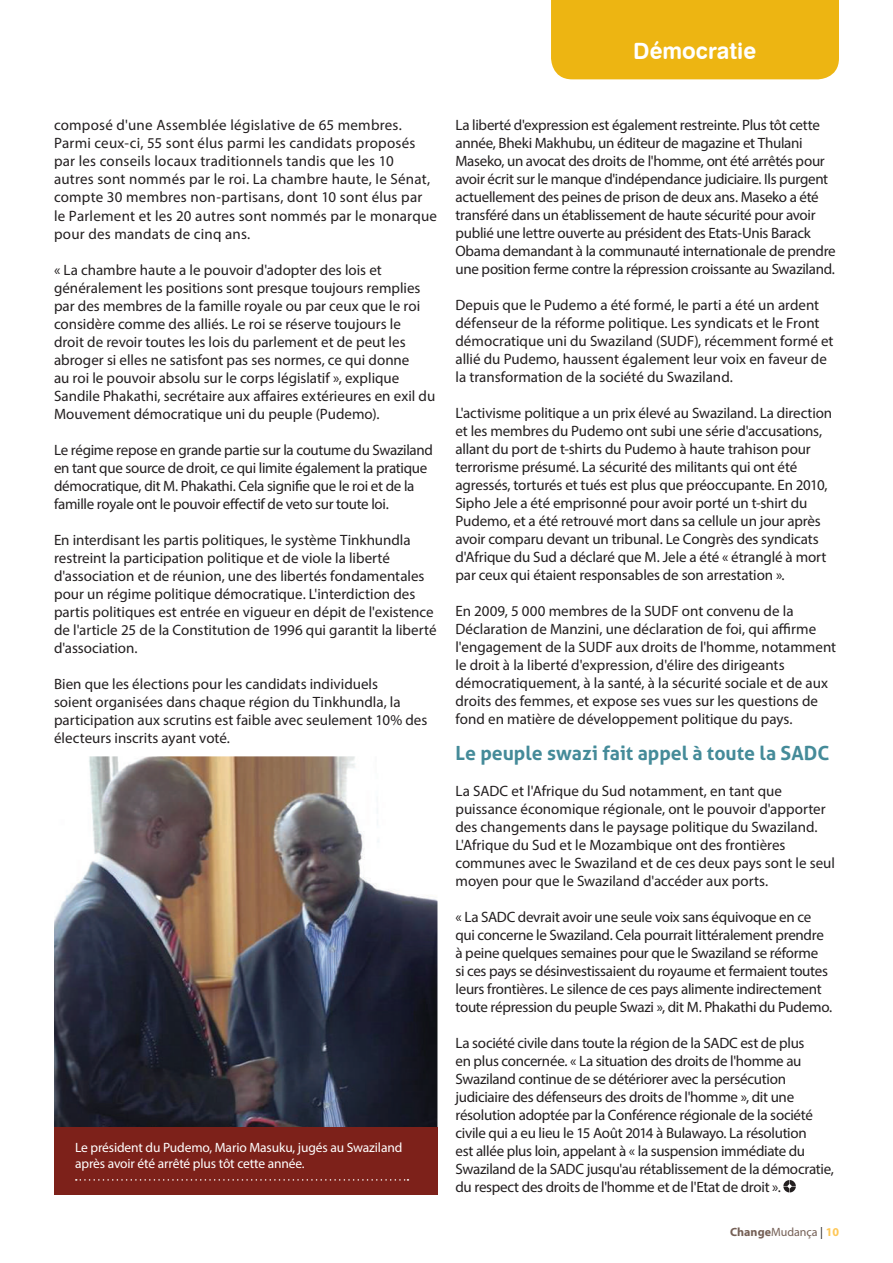
<style>
.page{position:relative;width:893px;height:1263px;background:#fff}
.page>*{position:absolute;margin:0;border:0;box-sizing:border-box;transform-origin:0 0}
.t1{font:22.5px "Swiss 721 BT Bold Rounded";color:#fff}
.t2{font:700 19.5px "Aller";color:#458b99}
.t3{font:15px/18px "Myriad Pro";letter-spacing:-.005em;color:#231f20}
.t4{font:15px/18px "Myriad Pro";letter-spacing:.015em;color:#231f20}
.t5{font:13.5px/16.2px "Myriad Pro";letter-spacing:-.01em;color:#fff}
.t6{font:12px "Myriad Pro";color:#756056}
.s1{font-weight:700}
.s2{color:#231f20}
.s3{font-weight:700;color:#fec757}
</style>
<div class="page">
<div style="left:551px;top:0;width:288px;height:79px;background:#edb512"></div>
<img style="left:54px;top:756px;width:383px;height:371px">
<div style="left:54px;top:1127px;width:383px;height:68px;background:#7d211a"></div>
<svg style="left:783px;top:1180px;width:13px;height:12px"></svg>
<h1 class="t1" style="left:633px;top:37px;width:124px">Démocratie</h1>
<p class="t4" style="left:54px;top:116px;width:384px">composé d'une Assemblée législative de 65 membres.<br>Parmi ceux-ci, 55 sont élus parmi les candidats proposés par les conseils locaux traditionnels tandis que les 10 autres sont nommés par le roi. La chambre haute, le Sénat, compte 30 membres non-partisans, dont 10 sont élus par le Parlement et les 20 autres sont nommés par le monarque pour des mandats de cinq ans.</p>
<p class="t3" style="left:54px;top:260px;width:383px">« La chambre haute a le pouvoir d'adopter des lois et généralement les positions sont presque toujours remplies par des membres de la famille royale ou par ceux que le roi considère comme des alliés. Le roi se réserve toujours le<br>droit de revoir toutes les lois du parlement et de peut les abroger si elles ne satisfont pas ses normes, ce qui donne<br>au roi le pouvoir absolu sur le corps législatif », explique Sandile Phakathi, secrétaire aux affaires extérieures en exil du Mouvement démocratique uni du peuple (Pudemo).</p>
<p class="t3" style="left:54px;top:440px;width:381px">Le régime repose en grande partie sur la coutume du Swaziland en tant que source de droit, ce qui limite également la pratique démocratique, dit M. Phakathi. Cela signifie que le roi et de la famille royale ont le pouvoir effectif de veto sur toute loi.</p>
<p class="t3" style="left:54px;top:530px;width:384px">En interdisant les partis politiques, le système Tinkhundla restreint la participation politique et de viole la liberté d'association et de réunion, une des libertés fondamentales pour un régime politique démocratique. L'interdiction des partis politiques est entrée en vigueur en dépit de l'existence de l'article 25 de la Constitution de 1996 qui garantit la liberté d'association.</p>
<p class="t3" style="left:54px;top:674px;width:375px">Bien que les élections pour les candidats individuels<br>soient organisées dans chaque région du Tinkhundla, la participation aux scrutins est faible avec seulement 10% des électeurs inscrits ayant voté.</p>
<p class="t5" style="left:75px;top:1139px;width:329px">Le président du Pudemo, Mario Masuku, jugés au Swaziland après avoir été arrêté plus tôt cette année.</p>
<p class="t3" style="left:455px;top:116px;width:382px">La liberté d'expression est également restreinte. Plus tôt cette année, Bheki Makhubu, un éditeur de magazine et Thulani Maseko, un avocat des droits de l'homme, ont été arrêtés pour avoir écrit sur le manque d'indépendance judiciaire. Ils purgent actuellement des peines de prison de deux ans. Maseko a été transféré dans un établissement de haute sécurité pour avoir publié une lettre ouverte au président des Etats-Unis Barack Obama demandant à la communauté internationale de prendre une position ferme contre la répression croissante au Swaziland.</p>
<p class="t3" style="left:455px;top:296px;width:380px">Depuis que le Pudemo a été formé, le parti a été un ardent défenseur de la réforme politique. Les syndicats et le Front démocratique uni du Swaziland (SUDF), récemment formé et allié du Pudemo, haussent également leur voix en faveur de la transformation de la société du Swaziland.</p>
<p class="t3" style="left:455px;top:404px;width:378px">L'activisme politique a un prix élevé au Swaziland. La direction et les membres du Pudemo ont subi une série d'accusations, allant du port de t-shirts du Pudemo à haute trahison pour terrorisme présumé. La sécurité des militants qui ont été agressés, torturés et tués est plus que préoccupante. En 2010, Sipho Jele a été emprisonné pour avoir porté un t-shirt du Pudemo, et a été retrouvé mort dans sa cellule un jour après avoir comparu devant un tribunal. Le Congrès des syndicats d'Afrique du Sud a déclaré que M. Jele a été « étranglé à mort par ceux qui étaient responsables de son arrestation ».</p>
<p class="t3" style="left:455px;top:602px;width:382px">En 2009, 5 000 membres de la SUDF ont convenu de la Déclaration de Manzini, une déclaration de foi, qui affirme l'engagement de la SUDF aux droits de l'homme, notamment le droit à la liberté d'expression, d'élire des dirigeants démocratiquement, à la santé, à la sécurité sociale et de aux droits des femmes, et expose ses vues sur les questions de fond en matière de développement politique du pays.</p>
<h2 class="t2" style="left:455px;top:741px;width:376px">Le peuple swazi fait appel à toute la SADC</h2>
<p class="t3" style="left:455px;top:782px;width:381px">La SADC et l'Afrique du Sud notamment, en tant que puissance économique régionale, ont le pouvoir d'apporter des changements dans le paysage politique du Swaziland.<br>L'Afrique du Sud et le Mozambique ont des frontières communes avec le Swaziland et de ces deux pays sont le seul moyen pour que le Swaziland d'accéder aux ports.</p>
<p class="t3" style="left:455px;top:908px;width:378px">« La SADC devrait avoir une seule voix sans équivoque en ce qui concerne le Swaziland. Cela pourrait littéralement prendre à peine quelques semaines pour que le Swaziland se réforme<br>si ces pays se désinvestissaient du royaume et fermaient toutes leurs frontières. Le silence de ces pays alimente indirectement toute répression du peuple Swazi », dit M. Phakathi du Pudemo.</p>
<p class="t3" style="left:455px;top:1034px;width:380px">La société civile dans toute la région de la SADC est de plus<br>en plus concernée. « La situation des droits de l'homme au Swaziland continue de se détériorer avec la persécution judiciaire des défenseurs des droits de l'homme », dit une résolution adoptée par la Conférence régionale de la société civile qui a eu lieu le 15 Août 2014 à Bulawayo. La résolution<br>est allée plus loin, appelant à « la suspension immédiate du Swaziland de la SADC jusqu'au rétablissement de la démocratie, du respect des droits de l'homme et de l'Etat de droit ».</p>
<p class="t6" style="left:730px;top:1224px;width:110px"><span class="s1">Change</span>Mudança <span class="s2">|</span> <span class="s3">10</span></p>
</div>
